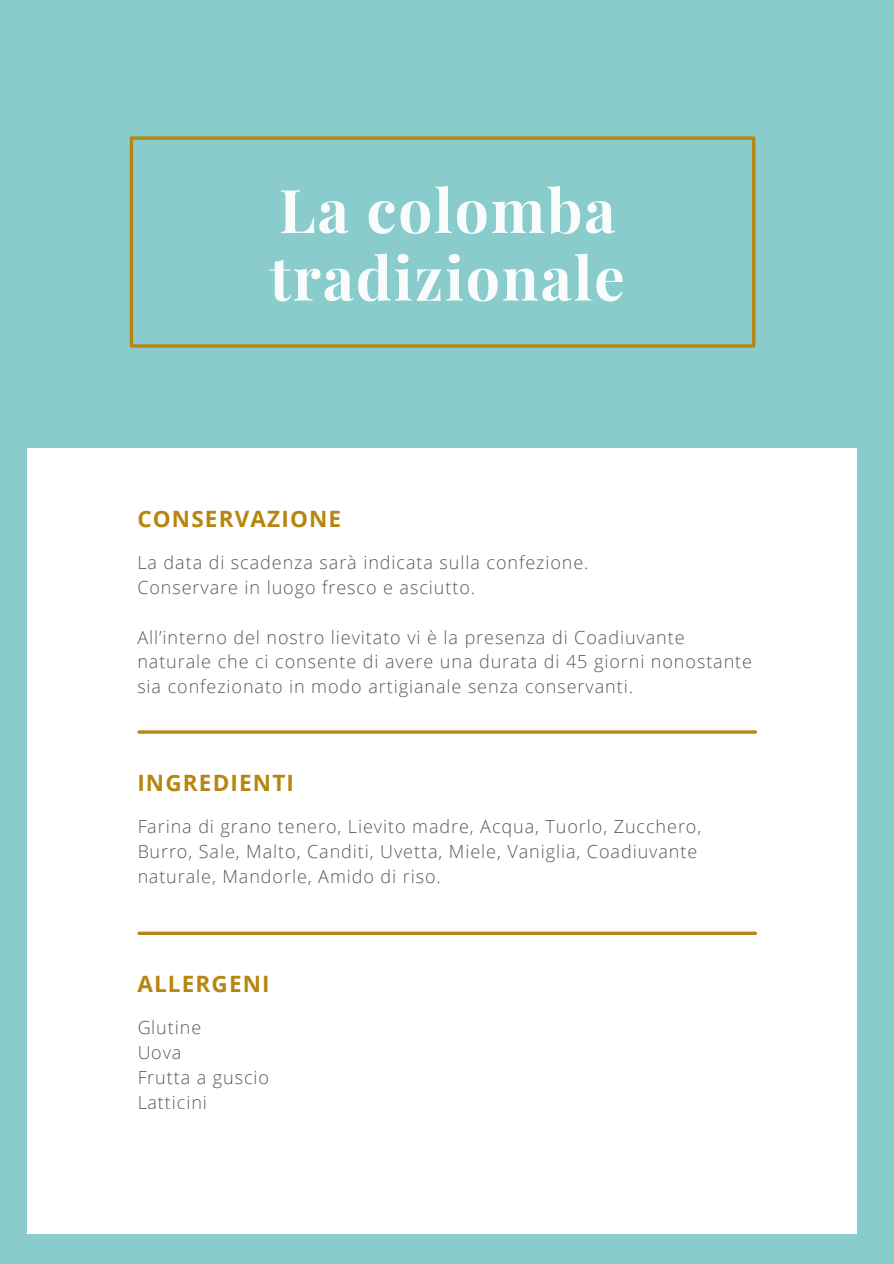
<style>
.page{position:relative;width:894px;height:1264px;background:#fff}
.page>*{position:absolute;margin:0;border:0;box-sizing:border-box;transform-origin:0 0}
.t1{font:700 60.3px/67.5px "Playfair Display";letter-spacing:.03em;color:#fff}
.t2{font:700 22.5px "Open Sans";letter-spacing:.05em;color:#b7860f}
.t3{font:300 18px/24.8px "Open Sans";letter-spacing:.05em;color:#160b00}
</style>
<div class="page">
<div style="left:0;top:0;width:893px;height:1263px;background:#8acccc"></div>
<svg style="left:131px;top:136px;width:622px;height:4px;background:#af902c"></svg>
<svg style="left:131px;top:344px;width:622px;height:4px;background:#b0902b"></svg>
<svg style="left:751px;top:138px;width:4px;height:206px"></svg>
<hr style="left:130px;top:138px;width:3px;height:206px;background:#b7860f">
<div style="left:28px;top:448px;width:828px;height:785px;background:#fff"></div>
<hr style="left:139px;top:730px;width:616px;height:3px;background:#b7860f">
<svg style="left:139px;top:931px;width:616px;height:4px;background:#c29833"></svg>
<h1 class="t1" style="left:270px;top:174px;width:356px">La colomba tradizionale</h1>
<p class="t2" style="left:137px;top:503px;width:205px">CONSERVAZIONE</p>
<p class="t3" style="left:137px;top:550px;width:452px">La data di scadenza sarà indicata sulla confezione.<br>Conservare in luogo fresco e asciutto.</p>
<p class="t3" style="left:137px;top:624px;width:616px">All’interno del nostro lievitato vi è la presenza di Coadiuvante naturale che ci consente di avere una durata di 45 giorni nonostante sia confezionato in modo artigianale senza conservanti.</p>
<p class="t2" style="left:137px;top:766px;width:158px">INGREDIENTI</p>
<p class="t3" style="left:137px;top:813px;width:565px">Farina di grano tenero, Lievito madre, Acqua, Tuorlo, Zucchero,<br>Burro, Sale, Malto, Canditi, Uvetta, Miele, Vaniglia, Coadiuvante naturale, Mandorle, Amido di riso.</p>
<p class="t2" style="left:137px;top:968px;width:134px">ALLERGENI</p>
<p class="t3" style="left:137px;top:1015px;width:133px">Glutine<br>Uova<br>Frutta a guscio<br>Latticini</p>
</div>
